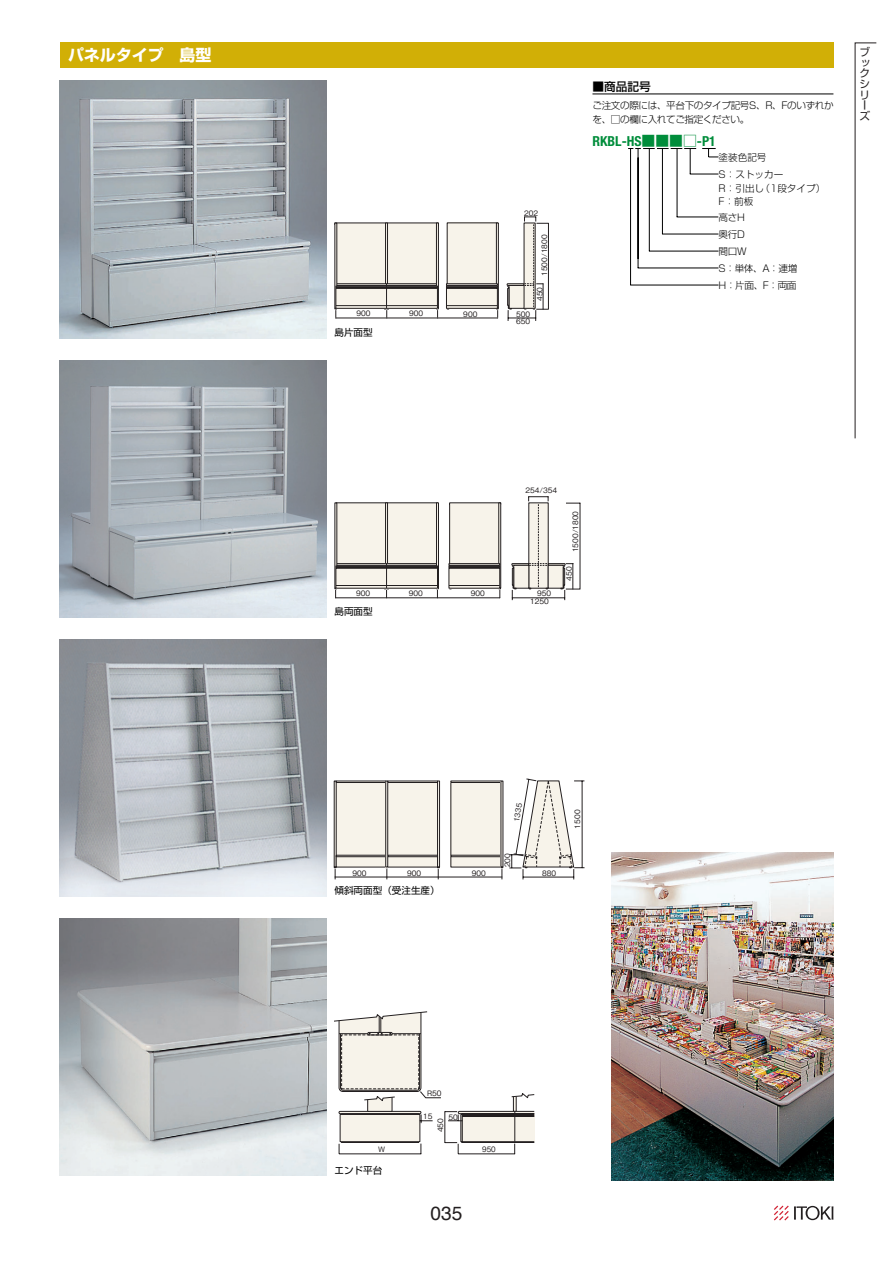
<style>
.page{position:relative;width:893px;height:1263px;background:#fff}
.page>*{position:absolute;margin:0;border:0;box-sizing:border-box;transform-origin:0 0}
.t1{font:19.2px "Helvetica";color:#231f20}
.t2{font:700 15.9px "Shin Go Pr 6 N";color:#fff}
.t3{font:700 condensed 13.8px "Helvetica Neue";color:#008d3b}
.t4{font:500 11.7px "Shin Go Pr 6 N";color:#000}
.t5{font:10.65px/10.6px "Shin Go Pr 6 N";color:#231f20}
.t6{font:300 9.6px/17px "Shin Go Pr 6 N";letter-spacing:-.035em;color:#000}
.t7{font:300 9.6px/17px "Shin Go Pr 6 N";color:#000}
.t8{font:9.6px "Shin Go Pr 6 N";color:#000}
.t9{font:500 7.5px/7.2px "Gothic BBB Pro";color:#231f20}
.t10{font:500 7.5px "Gothic BBB Pro";color:#231f20;scale:.96 1}
.s1{font-family:"Futo Go B101 Pr 6 N";font-stretch:normal}
</style>
<div class="page">
<div style="left:60px;top:43px;width:773px;height:25px;background:#d1af06"></div>
<div style="left:336px;top:224px;width:51px;height:61px;background:#f7f3ea"></div>
<div style="left:387px;top:224px;width:51px;height:61px;background:#f7f3ea"></div>
<div style="left:447px;top:223px;width:50px;height:63px;background:#f7f3ea"></div>
<svg style="left:334px;top:222px;width:105px;height:5px"></svg>
<div style="left:385px;top:223px;width:3px;height:62px;border:1px solid #231f20"></div>
<div style="left:336px;top:283px;width:102px;height:3px;border:1px solid #231f20"></div>
<div style="left:436px;top:223px;width:3px;height:86px;border:1px solid #231f20"></div>
<div style="left:335px;top:223px;width:2px;height:86px;border:1px solid #231f20"></div>
<div style="left:496px;top:223px;width:3px;height:86px;border:1px solid #231f20"></div>
<div style="left:336px;top:286px;width:101px;height:22px;background:#f7f3ea"></div>
<div style="left:336px;top:286px;width:102px;height:23px;border:1px solid #231f20"></div>
<hr style="left:336px;top:288px;width:101px;height:1px;background:#231f20">
<hr style="left:336px;top:287px;width:101px;height:1px;background:#231f20">
<hr style="left:336px;top:286px;width:101px;height:1px;background:#231f20">
<hr style="left:336px;top:305px;width:101px;height:1px;background:#231f20">
<div style="left:446px;top:283px;width:52px;height:3px;border:1px solid #231f20"></div>
<hr style="left:335px;top:318px;width:163px;height:1px;background:#231f20">
<svg style="left:335px;top:308px;width:2px;height:10px"></svg>
<svg style="left:436px;top:308px;width:2px;height:10px"></svg>
<svg style="left:446px;top:286px;width:52px;height:32px"></svg>
<svg style="left:384px;top:284px;width:5px;height:34px"></svg>
<svg style="left:506px;top:216px;width:43px;height:105px"></svg>
<div style="left:450px;top:504px;width:50px;height:62px;background:#f7f3ea"></div>
<div style="left:449px;top:504px;width:51px;height:62px;border:1px solid #231f20"></div>
<div style="left:387px;top:504px;width:51px;height:60px;background:#f7f3ea"></div>
<div style="left:336px;top:504px;width:50px;height:60px;background:#f7f3ea"></div>
<div style="left:385px;top:503px;width:3px;height:62px;border:1px solid #231f20"></div>
<div style="left:336px;top:563px;width:102px;height:2px;border:1px solid #231f20"></div>
<div style="left:436px;top:503px;width:3px;height:85px;border:1px solid #231f20"></div>
<div style="left:498px;top:503px;width:3px;height:85px;border:1px solid #231f20"></div>
<div style="left:449px;top:563px;width:51px;height:2px;border:1px solid #231f20"></div>
<hr style="left:335px;top:597px;width:165px;height:1px;background:#231f20">
<svg style="left:448px;top:565px;width:53px;height:33px"></svg>
<svg style="left:335px;top:564px;width:103px;height:34px"></svg>
<svg style="left:511px;top:496px;width:70px;height:104px"></svg>
<div style="left:451px;top:781px;width:51px;height:86px;background:#f7f3ea"></div>
<div style="left:335px;top:781px;width:104px;height:75px;background:#f7f3ea"></div>
<div style="left:335px;top:781px;width:104px;height:75px;border:1px solid #231f20"></div>
<div style="left:437px;top:781px;width:3px;height:86px;border:1px solid #231f20"></div>
<div style="left:451px;top:855px;width:50px;height:2px;border:1px solid #231f20"></div>
<div style="left:336px;top:781px;width:50px;height:2px;border:1px solid #231f20"></div>
<div style="left:387px;top:781px;width:51px;height:2px;border:1px solid #231f20"></div>
<div style="left:451px;top:781px;width:50px;height:2px;border:1px solid #231f20"></div>
<div style="left:336px;top:856px;width:101px;height:11px;background:#f7f3ea"></div>
<div style="left:336px;top:855px;width:50px;height:2px;border:1px solid #231f20"></div>
<div style="left:387px;top:855px;width:51px;height:2px;border:1px solid #231f20"></div>
<div style="left:385px;top:781px;width:3px;height:86px;border:1px solid #231f20"></div>
<hr style="left:335px;top:877px;width:167px;height:1px;background:#231f20">
<svg style="left:334px;top:867px;width:2px;height:12px"></svg>
<svg style="left:437px;top:867px;width:3px;height:12px"></svg>
<svg style="left:501px;top:867px;width:2px;height:12px"></svg>
<svg style="left:386px;top:867px;width:2px;height:12px"></svg>
<svg style="left:509px;top:778px;width:75px;height:101px"></svg>
<svg style="left:334px;top:1011px;width:201px;height:143px"></svg>
<hr style="left:592px;top:94px;width:241px;height:1px;background:#000">
<svg style="left:628px;top:148px;width:90px;height:27px"></svg>
<hr style="left:677px;top:149px;width:1px;height:68px;background:#000">
<hr style="left:677px;top:217px;width:41px;height:1px;background:#000">
<hr style="left:662px;top:149px;width:1px;height:85px;background:#000">
<hr style="left:662px;top:234px;width:56px;height:1px;background:#000">
<hr style="left:649px;top:149px;width:1px;height:102px;background:#000">
<hr style="left:649px;top:251px;width:69px;height:1px;background:#000">
<hr style="left:638px;top:158px;width:1px;height:110px;background:#000">
<hr style="left:638px;top:149px;width:1px;height:110px;background:#000">
<hr style="left:638px;top:268px;width:80px;height:1px;background:#000">
<hr style="left:630px;top:148px;width:1px;height:137px;background:#000">
<hr style="left:630px;top:285px;width:88px;height:1px;background:#000">
<img style="left:60px;top:81px;width:266px;height:257px">
<img style="left:60px;top:360px;width:266px;height:257px">
<img style="left:60px;top:639px;width:266px;height:257px">
<img style="left:60px;top:918px;width:266px;height:258px">
<img style="left:611px;top:853px;width:222px;height:327px">
<svg style="left:774px;top:1205px;width:59px;height:15px"></svg>
<svg style="left:854px;top:42px;width:23px;height:397px"></svg>
<p class="t2" style="left:68px;top:42px;width:145px">パネルタイプ　島型</p>
<p class="t9" style="left:524px;top:208px;width:16px">202</p>
<p class="t9" style="left:540px;top:276px;width:43px;rotate:-90deg">1500/1800</p>
<p class="t9" style="left:535px;top:301px;width:16px;rotate:-90deg">450</p>
<p class="t9" style="left:356px;top:309px;width:16px">900</p>
<p class="t9" style="left:409px;top:309px;width:16px">900</p>
<p class="t9" style="left:463px;top:309px;width:16px">900</p>
<p class="t9" style="left:516px;top:310px;width:16px">500<br>650</p>
<p class="t8" style="left:334px;top:324px;width:40px">島片面型</p>
<p class="t4" style="left:592px;top:77px;width:60px">■商品記号</p>
<p class="t6" style="left:592px;top:98px;width:243px;line-height:13.8px">ご注文の際には、平台下のタイプ記号S、R、Fのいずれかを、□の欄に入れてご指定ください。</p>
<p class="t3" style="left:592px;top:133px;width:125px">RKBL-HS<span class="s1">■■■□</span>-P1</p>
<p class="t7" style="left:719px;top:148px;width:66px">塗装色記号<br>S：ストッカー</p>
<p class="t7" style="left:719px;top:180px;width:108px;line-height:13.8px">R：引出し（1段タイプ）<br>F：前板</p>
<p class="t6" style="left:719px;top:208px;width:80px">高さH<br>奥行D<br>間口W<br>S：単体、A：連増<br>H：片面、F：両面</p>
<p class="t5" style="left:859px;top:46px;width:12px">ブックシリーズ</p>
<p class="t9" style="left:525px;top:486px;width:33px">254/354</p>
<p class="t9" style="left:356px;top:589px;width:16px">900</p>
<p class="t9" style="left:409px;top:589px;width:16px">900</p>
<p class="t9" style="left:471px;top:589px;width:16px">900</p>
<p class="t9" style="left:530px;top:589px;width:23px;text-indent:7px">950<br>1250</p>
<p class="t8" style="left:334px;top:604px;width:40px">島両面型</p>
<p class="t9" style="left:571px;top:552px;width:43px;rotate:-90deg">1500/1800</p>
<p class="t9" style="left:564px;top:581px;width:16px;rotate:-90deg">450</p>
<p class="t9" style="left:352px;top:868px;width:16px">900</p>
<p class="t9" style="left:407px;top:868px;width:16px">900</p>
<p class="t9" style="left:472px;top:868px;width:16px">900</p>
<p class="t8" style="left:334px;top:883px;width:107px">傾斜両面型（受注生産）</p>
<p class="t9" style="left:512px;top:821px;width:20px;rotate:-81deg">1335</p>
<p class="t9" style="left:503px;top:867px;width:16px;rotate:-90deg">200</p>
<p class="t9" style="left:542px;top:868px;width:16px">880</p>
<p class="t9" style="left:573px;top:828px;width:20px;rotate:-90deg">1500</p>
<p class="t9" style="left:427px;top:1089px;width:16px">R50</p>
<p class="t9" style="left:423px;top:1111px;width:11px">15</p>
<p class="t9" style="left:449px;top:1112px;width:11px">50</p>
<p class="t9" style="left:436px;top:1132px;width:16px;rotate:-90deg">450</p>
<p class="t9" style="left:378px;top:1144px;width:9px">W</p>
<p class="t10" style="left:482px;top:1143px;width:16px">950</p>
<p class="t8" style="left:334px;top:1162px;width:49px">エンド平台</p>
<h1 class="t1" style="left:430px;top:1198px;width:33px">035</h1>
</div>
